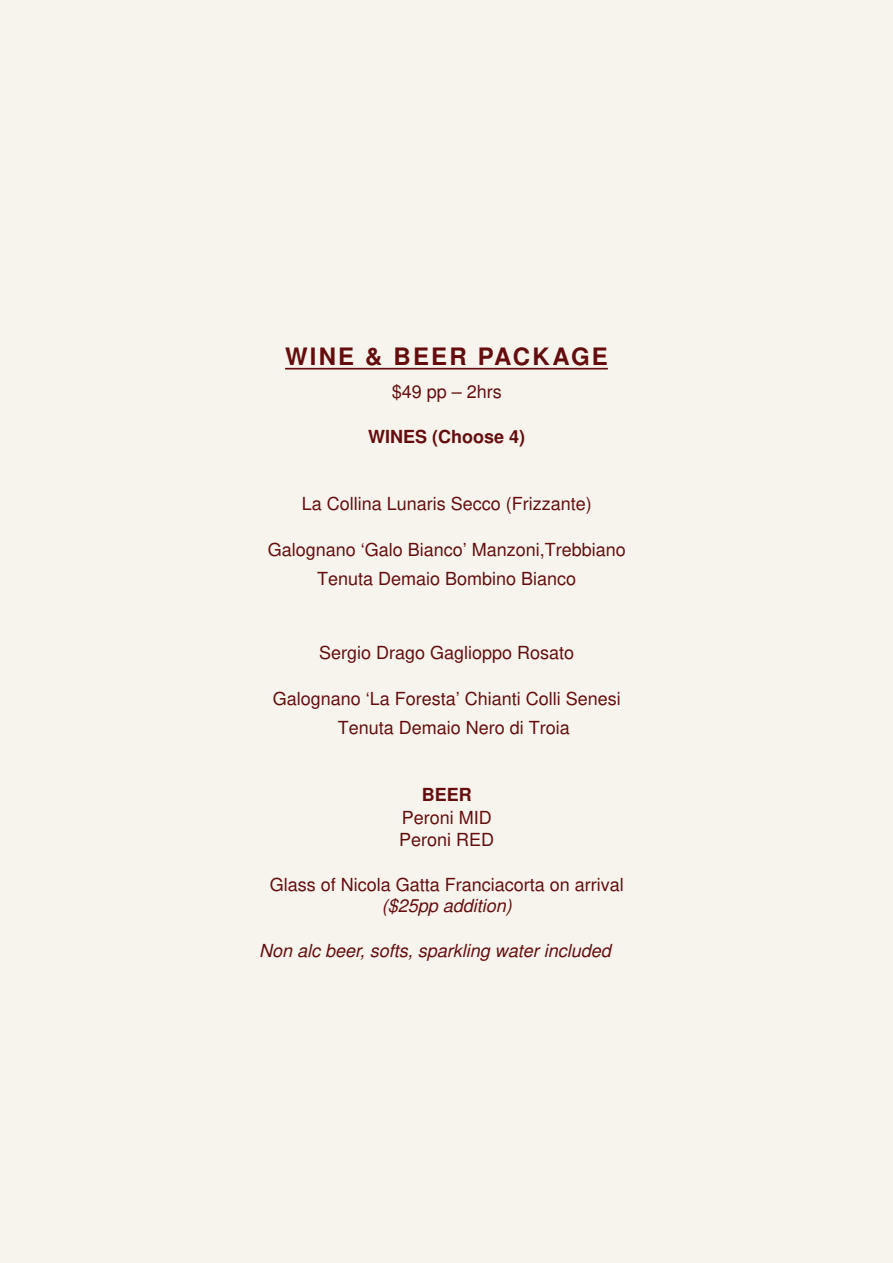
<style>
.page{position:relative;width:893px;height:1263px;background:#f7f4ed}
.page>*{position:absolute;margin:0;border:0;box-sizing:border-box;transform-origin:0 0}
.t1{font:700 24px "Nimbus San L";letter-spacing:.09em;color:#650d0e}
.t2{font:18px/29.1px "Nimbus San L";color:#650d0e}
.t3{font:italic 18px "Nimbus San L";color:#650d0e}
.t4{font:700 18px "Nimbus San L";color:#650d0e}
</style>
<div class="page">
<hr style="left:285px;top:368px;width:323px;height:1px;background:#650d0e">
<h1 class="t1" style="left:285px;top:339px;width:324px">WINE &amp; BEER PACKAGE</h1>
<p class="t2" style="left:392px;top:377px;width:112px">$49 pp – 2hrs</p>
<p class="t4" style="left:368px;top:424px;width:159px">WINES (Choose 4)</p>
<p class="t2" style="left:302px;top:489px;width:292px">La Collina Lunaris Secco (Frizzante)</p>
<p class="t2" style="left:268px;top:534px;width:360px;text-align:center">Galognano ‘Galo Bianco’ Manzoni,Trebbiano<br>Tenuta Demaio Bombino Bianco</p>
<p class="t2" style="left:319px;top:638px;width:257px">Sergio Drago Gaglioppo Rosato</p>
<p class="t2" style="left:338px;top:683px;width:285px;text-indent:-65px">Galognano ‘La Foresta’ Chianti Colli Senesi<br>Tenuta Demaio Nero di Troia</p>
<p class="t4" style="left:422px;top:782px;width:52px">BEER</p>
<p class="t2" style="left:399px;top:805px;width:97px;line-height:22.4px">Peroni MID<br>Peroni RED</p>
<p class="t2" style="left:270px;top:869px;width:356px">Glass of Nicola Gatta Franciacorta on arrival</p>
<p class="t3" style="left:382px;top:893px;width:132px">($25pp addition)</p>
<p class="t3" style="left:259px;top:938px;width:353px">Non alc beer, softs, sparkling water included</p>
</div>
